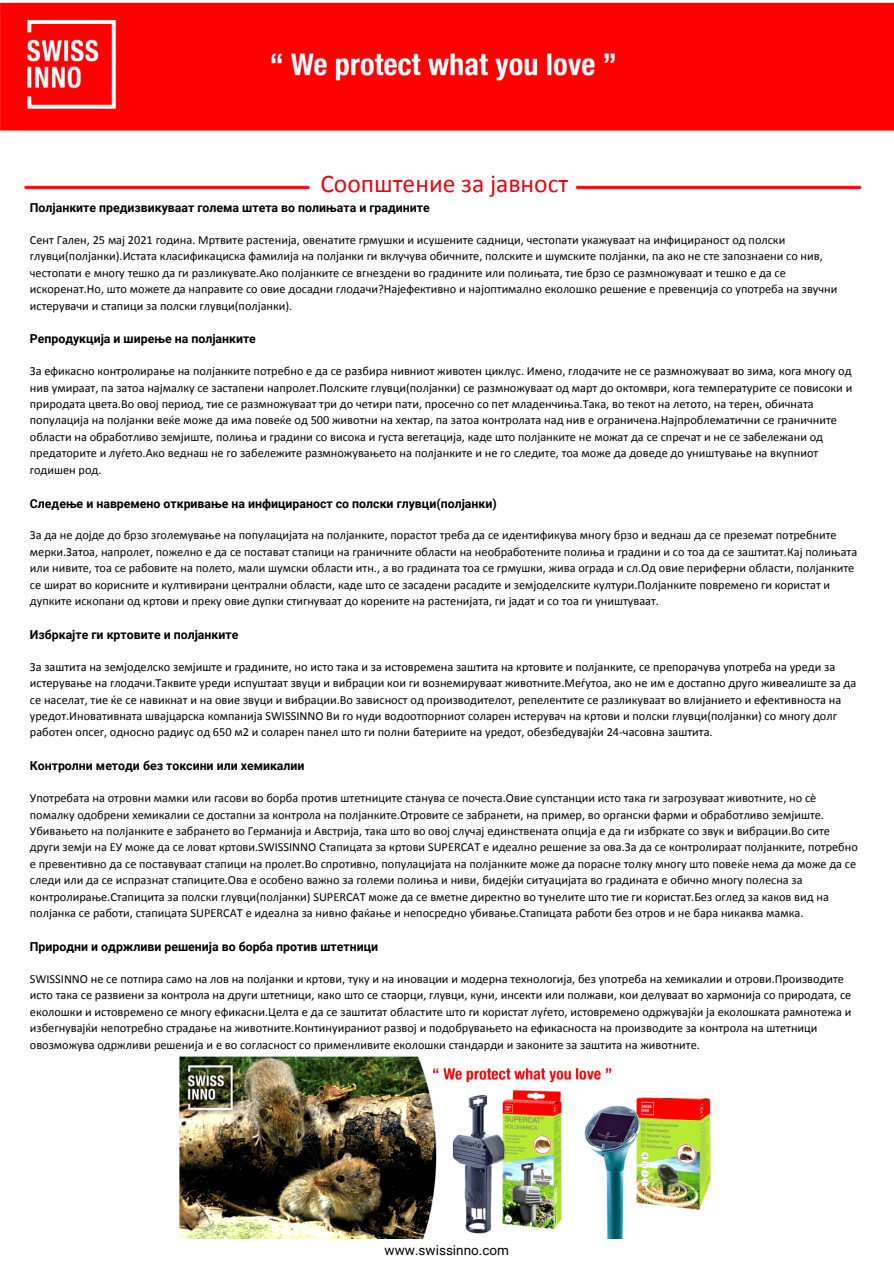
<style>
.page{position:relative;width:894px;height:1264px;background:#fff}
.page>*{position:absolute;margin:0;border:0;box-sizing:border-box;transform-origin:0 0}
.t1{font:25.5px "Calibri";color:#e40612}
.t2{font:13.5px "Roboto";color:#000}
.t3{font:12.3px/16.4px "Calibri";color:#000}
.t4{font:700 12.3px "Roboto";color:#000}
</style>
<div class="page">
<img style="left:0;top:2px;width:893px;height:1237px">
<div style="left:340px;top:163px;width:213px;height:46px;background:#fff"></div>
<div style="left:21px;top:209px;width:853px;height:843px;background:#fff"></div>
<p class="t1" style="left:320px;top:173px;width:249px">Соопштение за јавност</p>
<p class="t4" style="left:30px;top:201px;width:401px">Полјанките предизвикуваат голема штета во полињата и градините</p>
<p class="t3" style="left:30px;top:232px;width:808px">Сент Гален, 25 мај 2021 година. Мртвите растенија, овенатите грмушки и исушените садници, честопати укажуваат на инфицираност од полски глувци(полјанки).Истата класификациска фамилија на полјанки ги вклучува обичните, полските и шумските полјанки, па ако не сте запознаени со нив, честопати е многу тешко да ги разликувате.Ако полјанките се вгнездени во градините или полињата, тие брзо се размножуваат и тешко е да се искоренат.Но, што можете да направите со овие досадни глодачи?Најефективно и најоптимално еколошко решение е превенција со употреба на звучни истерувачи и стапици за полски глувци(полјанки).</p>
<p class="t4" style="left:30px;top:332px;width:227px">Репродукција и ширење на полјанките</p>
<p class="t3" style="left:30px;top:364px;width:823px">За ефикасно контролирање на полјанките потребно е да се разбира нивниот животен циклус. Имено, глодачите не се размножуваат во зима, кога многу од нив умираат, па затоа најмалку се застапени напролет.Полските глувци(полјанки) се размножуваат од март до октомври, кога температурите се повисоки и природата цвета.Во овој период, тие се размножуваат три до четири пати, просечно со пет младенчиња.Така, во текот на летото, на терен, обичната популација на полјанки веќе може да има повеќе од 500 животни на хектар, па затоа контролата над нив е ограничена.Најпроблематични се граничните области на обработливо земјиште, полиња и градини со висока и густа вегетација, каде што полјанките не можат да се спречат и не се забележани од предаторите и луѓето.Ако веднаш не го забележите размножувањето на полјанките и не го следите, тоа може да доведе до уништување на вкупниот годишен род.</p>
<p class="t4" style="left:30px;top:496px;width:468px">Следење и навремено откривање на инфицираност со полски глувци(полјанки)</p>
<p class="t3" style="left:30px;top:528px;width:828px">За да не дојде до брзо зголемување на популацијата на полјанките, порастот треба да се идентификува многу брзо и веднаш да се преземат потребните мерки.Затоа, напролет, пожелно е да се постават стапици на граничните области на необработените полиња и градини и со тоа да се заштитат.Кај полињата или нивите, тоа се рабовите на полето, мали шумски области итн., а во градината тоа се грмушки, жива ограда и сл.Од овие периферни области, полјанките се шират во корисните и култивирани централни области, каде што се засадени расадите и земјоделските култури.Полјанките повремено ги користат и дупките ископани од кртови и преку овие дупки стигнуваат до корените на растенијата, ги јадат и со тоа ги уништуваат.</p>
<p class="t4" style="left:30px;top:627px;width:210px">Избркајте ги кртовите и полјанките</p>
<p class="t3" style="left:30px;top:659px;width:827px">За заштита на земјоделско земјиште и градините, но исто така и за истовремена заштита на кртовите и полјанките, се препорачува употреба на уреди за истерување на глодачи.Таквите уреди испуштаат звуци и вибрации кои ги вознемируваат животните.Меѓутоа, ако не им е достапно друго живеалиште за да се населат, тие ќе се навикнат и на овие звуци и вибрации.Во зависност од производителот, репелентите се разликуваат во влијанието и ефективноста на уредот.Иновативната швајцарска компанија SWISSINNO Ви го нуди водоотпорниот соларен истерувач на кртови и полски глувци(полјанки) со многу долг работен опсег, односно радиус од 650 м2 и соларен панел што ги полни батериите на уредот, обезбедувајќи 24-часовна заштита.</p>
<p class="t4" style="left:30px;top:759px;width:276px">Контролни методи без токсини или хемикалии</p>
<p class="t3" style="left:30px;top:791px;width:829px">Употребата на отровни мамки или гасови во борба против штетниците станува се почеста.Овие супстанции исто така ги загрозуваат животните, но сè помалку одобрени хемикалии се достапни за контрола на полјанките.Отровите се забранети, на пример, во органски фарми и обработливо земјиште.<br>Убивањето на полјанките е забрането во Германија и Австрија, така што во овој случај единствената опција е да ги избркате со звук и вибрации.Во сите други земји на ЕУ може да се ловат кртови.SWISSINNO Стапицата за кртови SUPERCAT е идеално решение за ова.За да се контролираат полјанките, потребно е превентивно да се поставуваат стапици на пролет.Во спротивно, популацијата на полјанките може да порасне толку многу што повеќе нема да може да се следи или да се испразнат стапиците.Ова е особено важно за големи полиња и ниви, бидејќи ситуацијата во градината е обично многу полесна за контролирање.Стапицита за полски глувци(полјанки) SUPERCAT може да се вметне директно во тунелите што тие ги користат.Без оглед за каков вид на полјанка се работи, стапицата SUPERCAT е идеална за нивно фаќање и непосредно убивање.Стапицата работи без отров и не бара никаква мамка.</p>
<p class="t4" style="left:30px;top:939px;width:350px">Природни и одржливи решенија во борба против штетници</p>
<p class="t3" style="left:30px;top:971px;width:822px">SWISSINNO не се потпира само на лов на полјанки и кртови, туку и на иновации и модерна технологија, без употреба на хемикалии и отрови.Производите исто така се развиени за контрола на други штетници, како што се стаорци, глувци, куни, инсекти или полжави, кои делуваат во хармонија со природата, се еколошки и истовремено се многу ефикасни.Целта е да се заштитат областите што ги користат луѓето, истовремено одржувајќи ја еколошката рамнотежа и избегнувајќи непотребно страдање на животните.Континуираниот развој и подобрувањето на ефикасноста на производите за контрола на штетници овозможува одржливи решенија и е во согласност со применливите еколошки стандарди и законите за заштита на животните.</p>
<p class="t2" style="left:384px;top:1242px;width:126px">www.swissinno.com</p>
</div>
